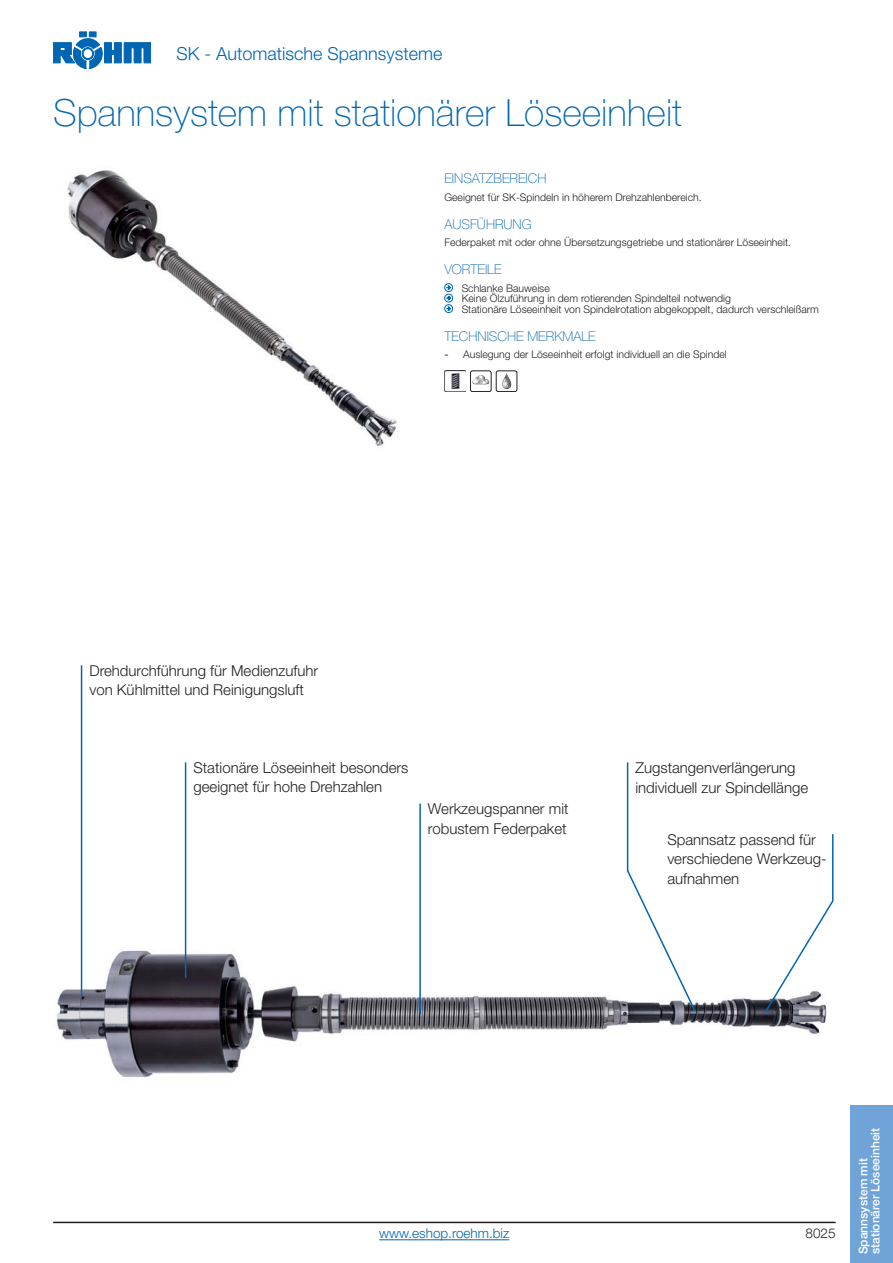
<style>
.page{position:relative;width:893px;height:1263px;background:#fff}
.page>*{position:absolute;margin:0;border:0;box-sizing:border-box;transform-origin:0 0}
.t1{font:100 37.5px "Helvetica Neue LT Std";color:#0066b3}
.t2{font:300 18px "Helvetica Neue LT Std";color:#0066b3}
.t3{font:300 15px/19.5px "Helvetica Neue LT Std";color:#231f20}
.t4{font:100 13.5px "Helvetica Neue LT Std";color:#0066b3}
.t5{font:300 13.5px "Helvetica Neue LT Std";color:#0066b3}
.t6{font:300 13.5px "Helvetica Neue LT Std";color:#231f20}
.t7{font:500 12px/12px "Helvetica Neue LT Std";color:#fff}
.t8{font:300 10.5px/10.5px "Helvetica Neue LT Std";color:#231f20}
.s1{font-family:"Helvetica Neue CE";font-weight:400}
</style>
<div class="page">
<svg style="left:53px;top:32px;width:98px;height:37px"></svg>
<div style="left:82px;top:48px;width:12px;height:12px;border:1px solid #0066b3;border-radius:50%"></div>
<div style="left:83px;top:49px;width:10px;height:10px;border:1px solid #0066b3;border-radius:50%"></div>
<hr style="left:53px;top:1222px;width:783px;height:1px;background:#231f20">
<img style="left:67px;top:170px;width:330px;height:277px">
<img style="left:57px;top:898px;width:777px;height:180px">
<hr style="left:81px;top:665px;width:1px;height:331px;background:#0066b3">
<hr style="left:185px;top:762px;width:1px;height:216px;background:#0066b3">
<hr style="left:419px;top:804px;width:2px;height:210px;background:#0066b3">
<hr style="left:627px;top:762px;width:1px;height:109px;background:#0066b3">
<div style="left:444px;top:283px;width:9px;height:9px;border:1px solid #0066b3;border-radius:50%"></div>
<svg style="left:447px;top:286px;width:4px;height:4px"></svg>
<div style="left:444px;top:294px;width:9px;height:8px;border:1px solid #0066b3;border-radius:50%"></div>
<svg style="left:447px;top:296px;width:4px;height:4px"></svg>
<div style="left:444px;top:304px;width:9px;height:9px;border:1px solid #0066b3;border-radius:50%"></div>
<svg style="left:447px;top:307px;width:4px;height:4px"></svg>
<img style="left:444px;top:371px;width:22px;height:21px">
<div style="left:470px;top:371px;width:21px;height:21px;border:1px solid #231f20;border-radius:2px"></div>
<svg style="left:472px;top:375px;width:17px;height:9px"></svg>
<div style="left:496px;top:371px;width:21px;height:21px;border:1px solid #231f20;border-radius:2px"></div>
<svg style="left:502px;top:373px;width:9px;height:16px"></svg>
<hr style="left:832px;top:834px;width:1px;height:67px;background:#0066b3">
<svg style="left:763px;top:899px;width:71px;height:115px"></svg>
<svg style="left:625px;top:868px;width:72px;height:145px"></svg>
<div style="left:850px;top:1105px;width:43px;height:158px;background:#70a4d8"></div>
<hr style="left:379px;top:1239px;width:130px;height:1px;background:#0066b3">
<h2 class="t2" style="left:176px;top:47px;width:268px">SK - Automatische Spannsysteme</h2>
<h1 class="t1" style="left:53px;top:100px;width:630px">Spannsystem mit stationärer Löseeinheit</h1>
<p class="t4" style="left:444px;top:173px;width:104px">EINSATZBEREICH</p>
<p class="t8" style="left:444px;top:193px;width:259px">Geeignet für SK-Spindeln in höherem Drehzahlenbereich.</p>
<p class="t4" style="left:444px;top:219px;width:89px">AUSFÜHRUNG</p>
<p class="t8" style="left:444px;top:238px;width:348px">Federpaket mit oder ohne Übersetzungsgetriebe und stationärer Löseeinheit.</p>
<p class="t4" style="left:444px;top:265px;width:59px">VORTEILE</p>
<p class="t8" style="left:462px;top:284px;width:359px">Schlanke Bauweise<br>Keine Ölzuführung in dem rotierenden Spindelteil notwendig<br>Stationäre Löseeinheit von Spindelrotation abgekoppelt, dadurch verschleißarm</p>
<p class="t4" style="left:444px;top:331px;width:153px">TECHNISCHE MERKMALE</p>
<p class="t8" style="left:444px;top:350px;width:284px"><span class="s1">-</span> Auslegung der Löseeinheit erfolgt individuell an die Spindel</p>
<h3 class="t3" style="left:89px;top:662px;width:230px">Drehdurchführung für Medienzufuhr von Kühlmittel und Reinigungsluft</h3>
<h3 class="t3" style="left:193px;top:759px;width:217px">Stationäre Löseeinheit besonders geeignet für hohe Drehzahlen</h3>
<h3 class="t3" style="left:428px;top:800px;width:142px">Werkzeugspanner mit robustem Federpaket</h3>
<h3 class="t3" style="left:635px;top:759px;width:174px">Zugstangenverlängerung individuell zur Spindellänge</h3>
<h3 class="t3" style="left:667px;top:831px;width:161px">Spannsatz passend für verschiedene Werkzeug&shy;aufnahmen</h3>
<p class="t5" style="left:379px;top:1229px;width:132px">www.eshop.roehm.biz</p>
<p class="t6" style="left:805px;top:1229px;width:32px">8025</p>
<p class="t7" style="left:858px;top:1254px;width:128px;rotate:-90deg">Spannsystem mit stationärer Löseeinheit</p>
</div>
